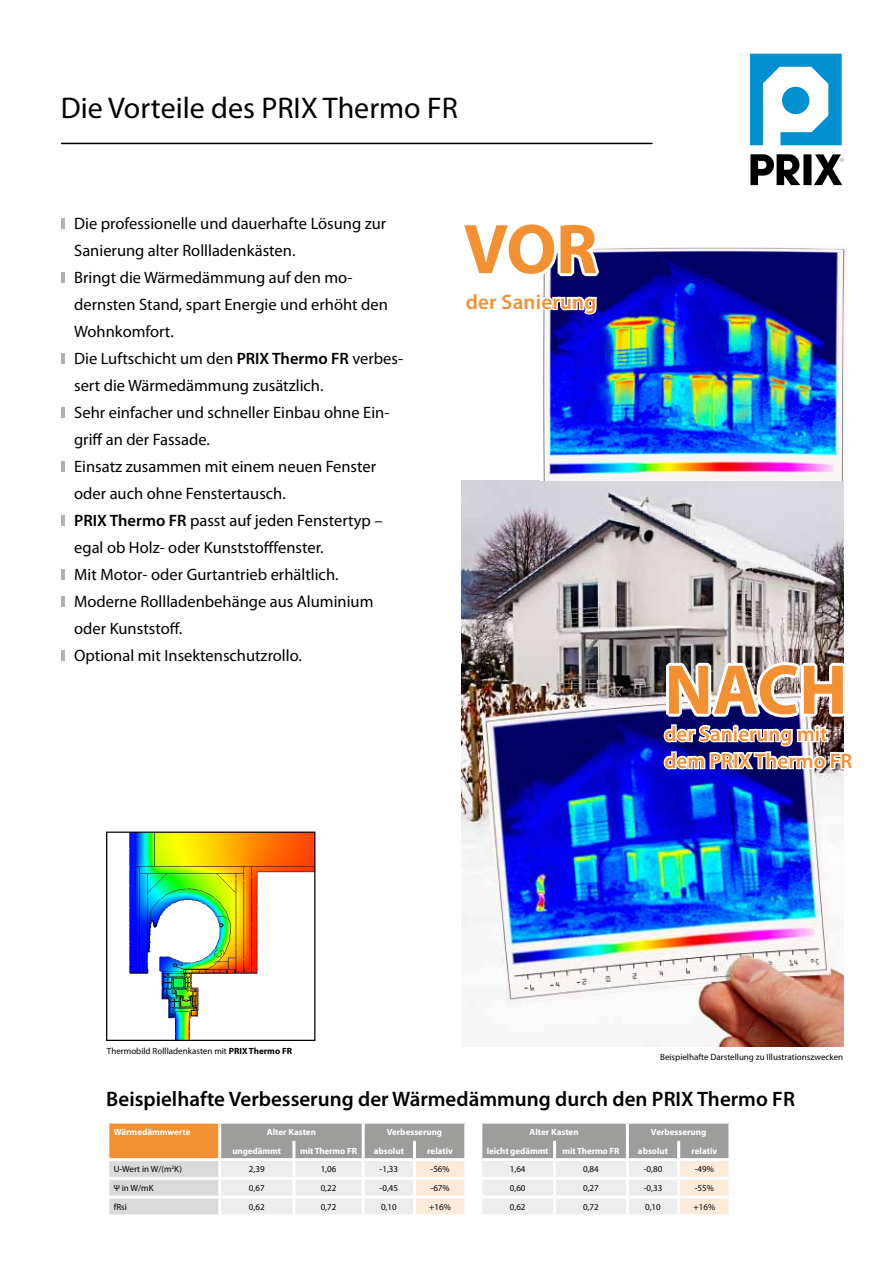
<style>
.page{position:relative;width:893px;height:1263px;background:#fff}
.page>*{position:absolute;margin:0;border:0;box-sizing:border-box;transform-origin:0 0}
.t1{font:700 70.95px "Myriad Pro";letter-spacing:-.01em;color:#f39032}
.t2{font:30px "Myriad Pro";color:#000}
.t3{font:600 21px "Myriad Pro";color:#000}
.t4{font:600 21px/27px "Myriad Pro";color:#f39032}
.t5{font:16.5px/27px "Myriad Pro";color:#000}
.t6{font:9px "Myriad Pro";color:#000}
.t7{font:700 9px "Myriad Pro";color:#fff}
.s1{font-weight:600}
.s2{font-weight:700}
</style>
<div class="page">
<svg style="left:750px;top:54px;width:92px;height:91px"></svg>
<div style="left:782px;top:87px;width:27px;height:27px;background:#008fcf;border-radius:50%"></div>
<svg style="left:750px;top:154px;width:94px;height:31px"></svg>
<img style="left:129px;top:834px;width:184px;height:204px">
<div style="left:106px;top:832px;width:209px;height:209px;border:1px solid #000"></div>
<img style="left:462px;top:480px;width:382px;height:567px">
<img style="left:540px;top:247px;width:307px;height:234px">
<hr style="left:62px;top:143px;width:590px;height:1px;background:#000">
<svg style="left:109px;top:1123px;width:619px;height:91px;background:#d3c9c0"></svg>
<hr style="left:362px;top:1123px;width:3px;height:18px;background:#fff">
<hr style="left:464px;top:1123px;width:3px;height:18px;background:#fff">
<hr style="left:626px;top:1123px;width:3px;height:18px;background:#fff">
<hr style="left:362px;top:1141px;width:3px;height:17px;background:#fff">
<hr style="left:464px;top:1141px;width:3px;height:17px;background:#fff">
<hr style="left:626px;top:1141px;width:3px;height:17px;background:#fff">
<hr style="left:362px;top:1161px;width:3px;height:16px;background:#fff">
<hr style="left:464px;top:1161px;width:3px;height:16px;background:#fff">
<hr style="left:362px;top:1180px;width:3px;height:15px;background:#fff">
<hr style="left:464px;top:1180px;width:3px;height:15px;background:#fff">
<hr style="left:362px;top:1198px;width:3px;height:16px;background:#fff">
<hr style="left:464px;top:1198px;width:3px;height:16px;background:#fff">
<hr style="left:479px;top:1161px;width:3px;height:16px;background:#fff">
<hr style="left:626px;top:1161px;width:3px;height:16px;background:#fff">
<hr style="left:479px;top:1180px;width:3px;height:15px;background:#fff">
<hr style="left:626px;top:1180px;width:3px;height:15px;background:#fff">
<hr style="left:479px;top:1198px;width:3px;height:16px;background:#fff">
<hr style="left:626px;top:1198px;width:3px;height:16px;background:#fff">
<hr style="left:218px;top:1123px;width:3px;height:18px;background:#fff">
<hr style="left:479px;top:1123px;width:3px;height:18px;background:#fff">
<hr style="left:218px;top:1141px;width:3px;height:17px;background:#fff">
<hr style="left:292px;top:1141px;width:3px;height:17px;background:#fff">
<hr style="left:479px;top:1141px;width:3px;height:17px;background:#fff">
<hr style="left:553px;top:1141px;width:3px;height:17px;background:#fff">
<hr style="left:106px;top:1158px;width:114px;height:3px;background:#fff">
<hr style="left:220px;top:1158px;width:74px;height:3px;background:#fff">
<hr style="left:294px;top:1158px;width:69px;height:3px;background:#fff">
<hr style="left:363px;top:1158px;width:51px;height:3px;background:#fff">
<hr style="left:414px;top:1158px;width:53px;height:3px;background:#fff">
<hr style="left:479px;top:1158px;width:76px;height:3px;background:#fff">
<hr style="left:555px;top:1158px;width:72px;height:3px;background:#fff">
<hr style="left:627px;top:1158px;width:52px;height:3px;background:#fff">
<hr style="left:679px;top:1158px;width:52px;height:3px;background:#fff">
<hr style="left:413px;top:1141px;width:3px;height:17px;background:#fff">
<hr style="left:677px;top:1141px;width:3px;height:17px;background:#fff">
<hr style="left:218px;top:1161px;width:3px;height:16px;background:#fff">
<hr style="left:292px;top:1161px;width:3px;height:16px;background:#fff">
<hr style="left:413px;top:1161px;width:3px;height:16px;background:#fff">
<hr style="left:553px;top:1161px;width:3px;height:16px;background:#fff">
<hr style="left:677px;top:1161px;width:3px;height:16px;background:#fff">
<hr style="left:218px;top:1180px;width:3px;height:15px;background:#fff">
<hr style="left:292px;top:1180px;width:3px;height:15px;background:#fff">
<hr style="left:413px;top:1180px;width:3px;height:15px;background:#fff">
<hr style="left:553px;top:1180px;width:3px;height:15px;background:#fff">
<hr style="left:677px;top:1180px;width:3px;height:15px;background:#fff">
<hr style="left:218px;top:1198px;width:3px;height:16px;background:#fff">
<hr style="left:292px;top:1198px;width:3px;height:16px;background:#fff">
<hr style="left:413px;top:1198px;width:3px;height:16px;background:#fff">
<hr style="left:553px;top:1198px;width:3px;height:16px;background:#fff">
<hr style="left:677px;top:1198px;width:3px;height:16px;background:#fff">
<hr style="left:106px;top:1177px;width:114px;height:3px;background:#fff">
<hr style="left:220px;top:1177px;width:74px;height:3px;background:#fff">
<hr style="left:294px;top:1177px;width:69px;height:3px;background:#fff">
<hr style="left:363px;top:1177px;width:51px;height:3px;background:#fff">
<hr style="left:414px;top:1177px;width:53px;height:3px;background:#fff">
<hr style="left:479px;top:1177px;width:76px;height:3px;background:#fff">
<hr style="left:555px;top:1177px;width:72px;height:3px;background:#fff">
<hr style="left:627px;top:1177px;width:52px;height:3px;background:#fff">
<hr style="left:679px;top:1177px;width:52px;height:3px;background:#fff">
<hr style="left:106px;top:1195px;width:114px;height:3px;background:#fff">
<hr style="left:220px;top:1195px;width:74px;height:3px;background:#fff">
<hr style="left:294px;top:1195px;width:69px;height:3px;background:#fff">
<hr style="left:363px;top:1195px;width:51px;height:3px;background:#fff">
<hr style="left:414px;top:1195px;width:53px;height:3px;background:#fff">
<hr style="left:479px;top:1195px;width:76px;height:3px;background:#fff">
<hr style="left:555px;top:1195px;width:72px;height:3px;background:#fff">
<hr style="left:627px;top:1195px;width:52px;height:3px;background:#fff">
<hr style="left:679px;top:1195px;width:52px;height:3px;background:#fff">
<svg style="left:540px;top:247px;width:66px;height:165px"></svg>
<img style="left:662px;top:658px;width:182px;height:213px">
<svg style="left:61px;top:218px;width:3px;height:11px"></svg>
<svg style="left:61px;top:272px;width:3px;height:11px"></svg>
<svg style="left:61px;top:353px;width:3px;height:11px"></svg>
<svg style="left:61px;top:407px;width:3px;height:11px"></svg>
<svg style="left:61px;top:461px;width:3px;height:11px"></svg>
<svg style="left:61px;top:515px;width:3px;height:11px"></svg>
<svg style="left:61px;top:569px;width:3px;height:11px"></svg>
<svg style="left:61px;top:596px;width:3px;height:11px"></svg>
<svg style="left:61px;top:650px;width:3px;height:11px"></svg>
<h2 class="t2" style="left:61px;top:90px;width:398px">Die Vorteile des PRIX Thermo FR</h2>
<p class="t5" style="left:74px;top:209px;width:330px">Die professionelle und dauerhafte Lösung zur Sanierung alter Rollladenkästen.<br>Bringt die Wärmedämmung auf den mo&shy;dernsten Stand, spart Energie und erhöht den Wohnkomfort.<br>Die Luftschicht um den <span class="s1">PRIX Thermo FR</span> verbes&shy;sert die Wärmedämmung zusätzlich.<br>Sehr einfacher und schneller Einbau ohne Ein&shy;griff an der Fassade.<br>Einsatz zusammen mit einem neuen Fenster oder auch ohne Fenstertausch.<br><span class="s1">PRIX Thermo FR</span> passt auf jeden Fenstertyp – egal ob Holz- oder Kunststofffenster.<br>Mit Motor- oder Gurtantrieb erhältlich.<br>Moderne Rollladenbehänge aus Aluminium oder Kunststoff.<br>Optional mit Insektenschutzrollo.</p>
<h1 class="t1" style="left:463px;top:203px;width:136px">VOR</h1>
<p class="t4" style="left:466px;top:288px;width:132px">der Sanierung</p>
<h1 class="t1" style="left:664px;top:643px;width:185px">NACH</h1>
<p class="t4" style="left:664px;top:720px;width:190px">der Sanierung mit dem PRIX Thermo FR</p>
<p class="t6" style="left:107px;top:1045px;width:187px">Thermobild Rollladenkasten mit <span class="s2">PRIX Thermo FR</span></p>
<p class="t6" style="left:660px;top:1051px;width:185px">Beispielhafte Darstellung zu Illustrationszwecken</p>
<p class="t3" style="left:106px;top:1086px;width:690px">Beispielhafte Verbesserung der Wärmedämmung durch den PRIX Thermo FR</p>
<p class="t7" style="left:114px;top:1126px;width:78px">Wärmedämmwerte</p>
<p class="t7" style="left:267px;top:1126px;width:51px">Alter Kasten</p>
<p class="t7" style="left:387px;top:1126px;width:57px">Verbesserung</p>
<p class="t7" style="left:530px;top:1126px;width:51px">Alter Kasten</p>
<p class="t7" style="left:651px;top:1126px;width:57px">Verbesserung</p>
<p class="t7" style="left:232px;top:1145px;width:50px">ungedämmt</p>
<p class="t7" style="left:300px;top:1145px;width:58px">mit Thermo FR</p>
<p class="t7" style="left:374px;top:1145px;width:32px">absolut</p>
<p class="t7" style="left:427px;top:1145px;width:27px">relativ</p>
<p class="t7" style="left:487px;top:1145px;width:63px">leicht gedämmt</p>
<p class="t7" style="left:562px;top:1145px;width:58px">mit Thermo FR</p>
<p class="t7" style="left:638px;top:1145px;width:32px">absolut</p>
<p class="t7" style="left:691px;top:1145px;width:27px">relativ</p>
<p class="t6" style="left:114px;top:1164px;width:70px">U-Wert in W/(m<sup>2</sup>K)</p>
<p class="t6" style="left:249px;top:1164px;width:17px">2,39</p>
<p class="t6" style="left:321px;top:1164px;width:17px">1,06</p>
<p class="t6" style="left:380px;top:1164px;width:20px">-1,33</p>
<p class="t6" style="left:431px;top:1164px;width:21px">-56%</p>
<p class="t6" style="left:510px;top:1164px;width:17px">1,64</p>
<p class="t6" style="left:583px;top:1164px;width:17px">0,84</p>
<p class="t6" style="left:644px;top:1164px;width:20px">-0,80</p>
<p class="t6" style="left:695px;top:1164px;width:21px">-49%</p>
<p class="t6" style="left:114px;top:1182px;width:41px">Ψ in W/mK</p>
<p class="t6" style="left:249px;top:1182px;width:17px">0,67</p>
<p class="t6" style="left:321px;top:1182px;width:17px">0,22</p>
<p class="t6" style="left:380px;top:1182px;width:20px">-0,45</p>
<p class="t6" style="left:431px;top:1182px;width:21px">-67%</p>
<p class="t6" style="left:510px;top:1182px;width:17px">0,60</p>
<p class="t6" style="left:583px;top:1182px;width:17px">0,27</p>
<p class="t6" style="left:644px;top:1182px;width:20px">-0,33</p>
<p class="t6" style="left:695px;top:1182px;width:21px">-55%</p>
<p class="t6" style="left:114px;top:1201px;width:15px">fRsi</p>
<p class="t6" style="left:249px;top:1201px;width:17px">0,62</p>
<p class="t6" style="left:321px;top:1201px;width:17px">0,72</p>
<p class="t6" style="left:381px;top:1201px;width:17px">0,10</p>
<p class="t6" style="left:429px;top:1201px;width:23px">+16%</p>
<p class="t6" style="left:510px;top:1201px;width:17px">0,62</p>
<p class="t6" style="left:583px;top:1201px;width:17px">0,72</p>
<p class="t6" style="left:645px;top:1201px;width:17px">0,10</p>
<p class="t6" style="left:693px;top:1201px;width:23px">+16%</p>
</div>
